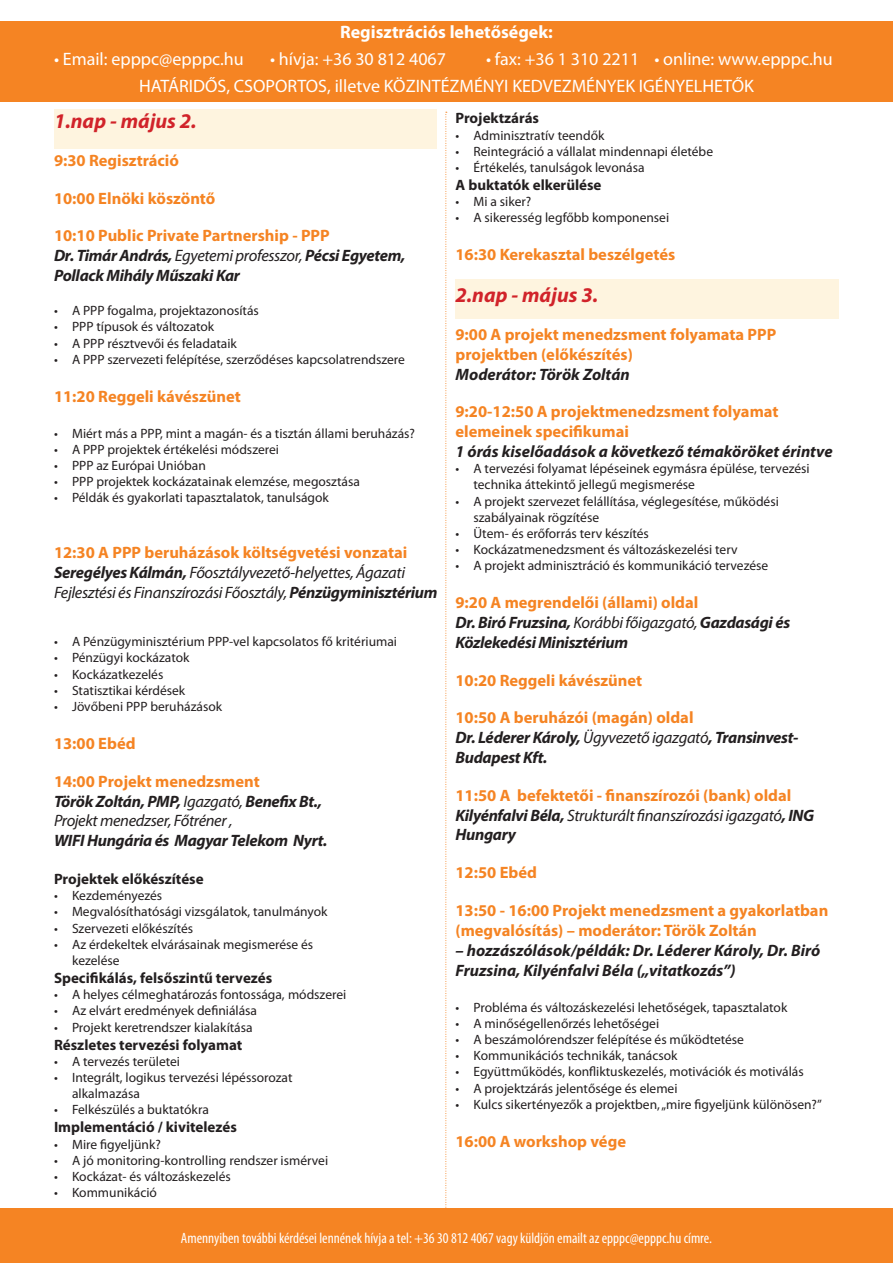
<style>
.page{position:relative;width:893px;height:1263px;background:#fff}
.page>*{position:absolute;margin:0;border:0;box-sizing:border-box;transform-origin:0 0}
.t1{font:italic 700 21px "Myriad Pro";color:#d1232a}
.t2{font:18px/27px "Myriad Pro";color:#fff}
.t3{font:700 18px "Myriad Pro";color:#fff}
.t4{font:italic 700 16.5px/19.8px "Myriad Pro";letter-spacing:-.015em;color:#231f20}
.t5{font:700 16.5px/19.8px "Myriad Pro";color:#f58423}
.t6{font:italic 16.5px/19.8px "Myriad Pro";letter-spacing:-.02em;color:#231f20}
.t7{font:700 15px "Myriad Pro";color:#231f20}
.t8{font:condensed 15px "Myriad Pro";color:#fff}
.t9{font:13.5px/16.2px "Myriad Pro";color:#231f20}
.s1{font-style:normal;color:#f58423}
.s2{font-weight:400}
.s3{font-weight:700;font-style:normal;color:#f58423}
.s4{font-weight:700}
.s5{font-style:italic;color:#231f20}
.s6{font-weight:400;font-style:italic;color:#231f20}
</style>
<div class="page">
<div style="left:54px;top:110px;width:383px;height:38px;background:#fef4df"></div>
<div style="left:456px;top:279px;width:383px;height:39px;background:#fef4df"></div>
<svg style="left:445px;top:112px;width:2px;height:1097px"></svg>
<div style="left:0;top:21px;width:893px;height:81px;background:#f58423"></div>
<div style="left:0;top:1209px;width:893px;height:54px;background:#f58423"></div>
<h2 class="t3" style="left:340px;top:22px;width:214px">Regisztrációs lehetőségek:</h2>
<h2 class="t2" style="left:139px;top:46px;width:695px;text-indent:347px">• fax: +36 1 310 2211 • online: www.epppc.hu<br>HATÁRIDŐS, CSOPORTOS, illetve KÖZINTÉZMÉNYI KEDVEZMÉNYEK IGÉNYELHETŐK</h2>
<h2 class="t2" style="left:54px;top:46px;width:191px">• Email: epppc@epppc.hu</h2>
<h2 class="t2" style="left:270px;top:46px;width:178px">• hívja: +36 30 812 4067</h2>
<h1 class="t1" style="left:54px;top:109px;width:144px">1.nap - május 2.</h1>
<p class="t5" style="left:54px;top:150px;width:127px">9:30 Regisztráció</p>
<p class="t5" style="left:54px;top:188px;width:163px">10:00 Elnöki köszöntő</p>
<p class="t4" style="left:54px;top:226px;width:353px"><span class="s1">10:10 Public Private Partnership - PPP<br></span>Dr. Timár András, <span class="s2">Egyetemi professzor,</span> Pécsi Egyetem,<br>Pollack Mihály Műszaki Kar</p>
<p class="t9" style="left:72px;top:303px;width:334px">A PPP fogalma, projektazonosítás<br>PPP típusok és változatok<br>A PPP résztvevői és feladataik<br>A PPP szervezeti felépítése, szerződéses kapcsolatrendszere</p>
<p class="t5" style="left:54px;top:386px;width:188px">11:20 Reggeli kávészünet</p>
<p class="t9" style="left:72px;top:425px;width:345px">Miért más a PPP, mint a magán- és a tisztán állami beruházás?<br>A PPP projektek értékelési módszerei<br>PPP az Európai Unióban<br>PPP projektek kockázatainak elemzése, megosztása<br>Példák és gyakorlati tapasztalatok, tanulságok</p>
<p class="t9" style="left:54px;top:303px;width:5px;text-align:justify">• • • •</p>
<p class="t9" style="left:54px;top:425px;width:5px;text-align:justify">• • • • •</p>
<p class="t6" style="left:54px;top:543px;width:385px"><span class="s3">12:30 A PPP beruházások költségvetési vonzatai<br></span><span class="s4">Seregélyes Kálmán,</span> Főosztályvezető-helyettes, Ágazati<br>Fejlesztési és Finanszírozási Főosztály, <span class="s4">Pénzügyminisztérium</span></p>
<p class="t9" style="left:72px;top:634px;width:327px">A Pénzügyminisztérium PPP-vel kapcsolatos fő kritériumai<br>Pénzügyi kockázatok<br>Kockázatkezelés<br>Statisztikai kérdések<br>Jövőbeni PPP beruházások</p>
<p class="t5" style="left:54px;top:734px;width:83px">13:00 Ebéd</p>
<p class="t6" style="left:54px;top:772px;width:269px"><span class="s3">14:00 Projekt menedzsment<br></span><span class="s4">Török Zoltán, PMP,</span> Igazgató, <span class="s4">Benefix Bt.,<br></span>Projekt menedzser, Főtréner ,</p>
<p class="t4" style="left:54px;top:831px;width:275px">WIFI Hungária és Magyar Telekom Nyrt.</p>
<p class="t7" style="left:54px;top:870px;width:151px">Projektek előkészítése</p>
<p class="t9" style="left:72px;top:888px;width:257px">Kezdeményezés<br>Megvalósíthatósági vizsgálatok, tanulmányok<br>Szervezeti előkészítés<br>Az érdekeltek elvárásainak megismerése és kezelése</p>
<p class="t7" style="left:54px;top:969px;width:220px">Specifikálás, felsőszintű tervezés</p>
<p class="t9" style="left:72px;top:987px;width:276px">A helyes célmeghatározás fontossága, módszerei<br>Az elvárt eredmények definiálása<br>Projekt keretrendszer kialakítása</p>
<p class="t7" style="left:54px;top:1036px;width:190px">Részletes tervezési folyamat</p>
<p class="t9" style="left:72px;top:1053px;width:222px">A tervezés területei<br>Integrált, logikus tervezési lépéssorozat alkalmazása<br>Felkészülés a buktatókra</p>
<p class="t7" style="left:54px;top:1119px;width:184px">Implementáció / kivitelezés</p>
<p class="t9" style="left:72px;top:1136px;width:258px">Mire figyeljünk?<br>A jó monitoring-kontrolling rendszer ismérvei<br>Kockázat- és változáskezelés<br>Kommunikáció</p>
<p class="t9" style="left:54px;top:634px;width:5px;text-align:justify">• • • • •</p>
<p class="t9" style="left:54px;top:888px;width:5px;text-align:justify">• • • •</p>
<p class="t9" style="left:54px;top:987px;width:5px;text-align:justify">• • •</p>
<p class="t9" style="left:54px;top:1053px;width:5px">• •</p>
<p class="t9" style="left:54px;top:1102px;width:5px">•</p>
<p class="t9" style="left:54px;top:1136px;width:5px;text-align:justify">• • • •</p>
<p class="t7" style="left:455px;top:110px;width:85px">Projektzárás</p>
<p class="t9" style="left:473px;top:127px;width:241px">Adminisztratív teendők<br>Reintegráció a vállalat mindennapi életébe<br>Értékelés, tanulságok levonása</p>
<p class="t7" style="left:455px;top:177px;width:148px">A buktatók elkerülése</p>
<p class="t9" style="left:473px;top:194px;width:197px">Mi a siker?<br>A sikeresség legfőbb komponensei</p>
<p class="t5" style="left:455px;top:245px;width:221px">16:30 Kerekasztal beszélgetés</p>
<h1 class="t1" style="left:455px;top:284px;width:144px">2.nap - május 3.</h1>
<p class="t5" style="left:455px;top:325px;width:322px">9:00 A projekt menedzsment folyamata PPP projektben (előkészítés)</p>
<p class="t4" style="left:455px;top:364px;width:176px">Moderátor: Török Zoltán</p>
<p class="t5" style="left:455px;top:402px;width:324px">9:20-12:50 A projektmenedzsment folyamat elemeinek specifikumai</p>
<p class="t4" style="left:455px;top:442px;width:379px">1 órás kiselőadások a következő témaköröket érintve</p>
<p class="t9" style="left:473px;top:461px;width:338px">A tervezési folyamat lépéseinek egymásra épülése, tervezési technika áttekintő jellegű megismerése<br>A projekt szervezet felállítása, véglegesítése, működési szabályainak rögzítése<br>Ütem- és erőforrás terv készítés<br>Kockázatmenedzsment és változáskezelési terv<br>A projekt adminisztráció és kommunikáció tervezése</p>
<p class="t4" style="left:455px;top:593px;width:336px"><span class="s1">9:20 A megrendelői (állami) oldal<br></span>Dr. Biró Fruzsina, <span class="s2">Korábbi főigazgató,</span> Gazdasági és<br>Közlekedési Minisztérium</p>
<p class="t5" style="left:455px;top:670px;width:188px">10:20 Reggeli kávészünet</p>
<p class="t4" style="left:455px;top:708px;width:344px"><span class="s1">10:50 A beruházói (magán) oldal<br></span>Dr. Léderer Károly, <span class="s2">Ügyvezető igazgató</span>, Transinvest-<br>Budapest Kft.</p>
<p class="t5" style="left:455px;top:786px;width:360px">11:50 A befektetői - finanszírozói (bank) oldal<br><span class="s5">Kilyénfalvi Béla,</span> <span class="s6">Strukturált finanszírozási igazgató</span><span class="s5">, ING<br>Hungary</span></p>
<p class="t5" style="left:455px;top:863px;width:83px">12:50 Ebéd</p>
<p class="t5" style="left:455px;top:901px;width:374px">13:50 - 16:00 Projekt menedzsment a gyakorlatban (megvalósítás) – moderátor: Török Zoltán</p>
<p class="t4" style="left:455px;top:940px;width:367px">– hozzászólások/példák: Dr. Léderer Károly, Dr. Biró<br>Fruzsina, Kilyénfalvi Béla („vitatkozás”)</p>
<p class="t9" style="left:473px;top:999px;width:350px">Probléma és változáskezelési lehetőségek, tapasztalatok<br>A minőségellenőrzés lehetőségei<br>A beszámolórendszer felépítése és működtetése Kommunikációs technikák, tanácsok<br>Együttműködés, konfliktuskezelés, motivációk és motiválás<br>A projektzárás jelentősége és elemei<br>Kulcs sikertényezők a projektben, „mire figyeljünk különösen?”</p>
<p class="t5" style="left:455px;top:1131px;width:172px">16:00 A workshop vége</p>
<p class="t9" style="left:455px;top:127px;width:5px;text-align:justify">• • •</p>
<p class="t9" style="left:455px;top:194px;width:5px">• •</p>
<p class="t9" style="left:455px;top:461px;width:5px">•</p>
<p class="t9" style="left:455px;top:493px;width:5px">•</p>
<p class="t9" style="left:455px;top:526px;width:5px;text-align:justify">• • •</p>
<p class="t9" style="left:455px;top:999px;width:5px;text-align:justify">• • • • • • •</p>
<p class="t8" style="left:181px;top:1230px;width:533px">Amennyiben további kérdései lennének hívja a tel: +36 30 812 4067 vagy küldjön emailt az epppc@epppc.hu címre.</p>
</div>
